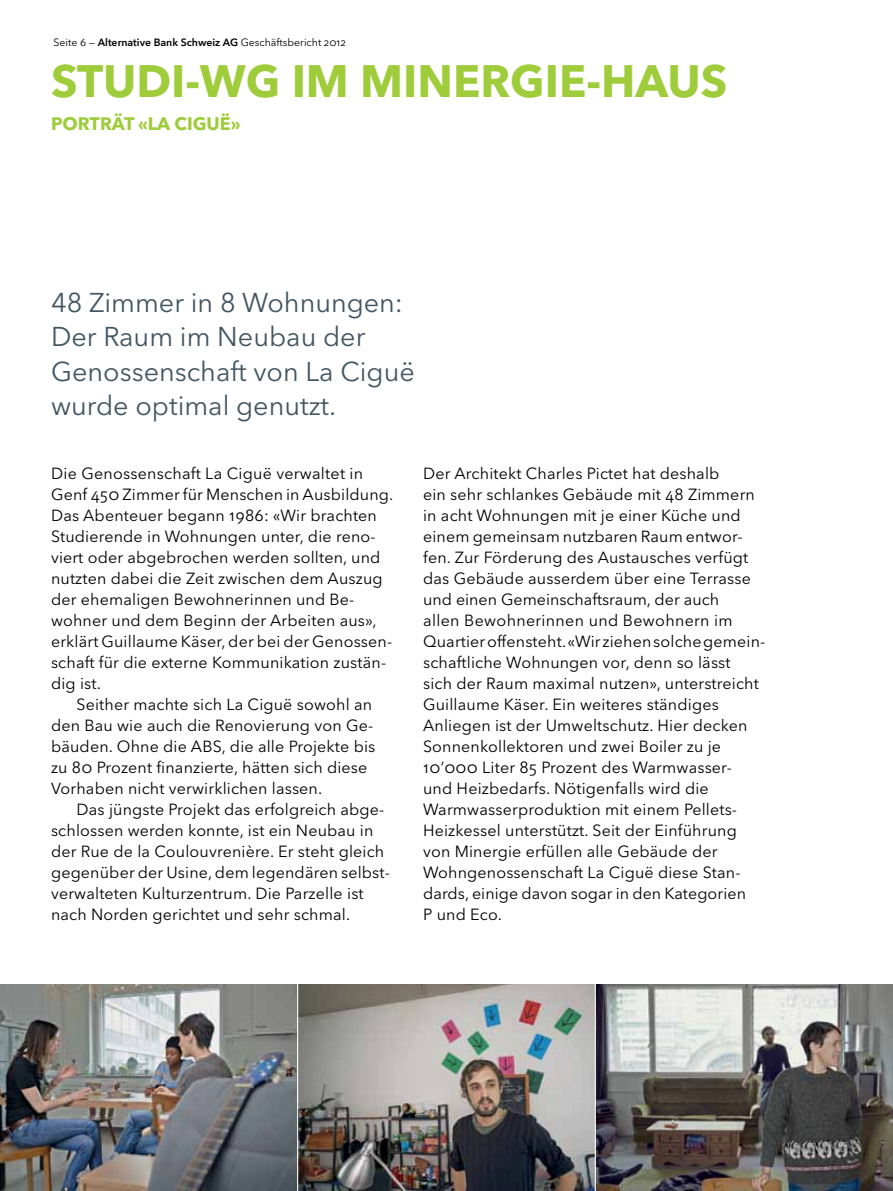
<style>
.page{position:relative;width:893px;height:1191px;background:#fff}
.page>*{position:absolute;margin:0;border:0;box-sizing:border-box;transform-origin:0 0}
.t1{font:700 45px "Avenir Next LT Pro";color:#9fcc3b}
.t2{font:27px/34.5px "Avenir Next LT Pro";color:#435661}
.t3{font:700 18px "Avenir Next LT Pro";color:#9fcc3b}
.t4{font:16.05px/21px "Avenir Next LT Pro";letter-spacing:.01em;color:#000}
.t5{font:10.5px "Avenir Next LT Pro";color:#000}
.s1{font-weight:600}
</style>
<div class="page">
<img style="left:0;top:984px;width:893px;height:207px">
<hr style="left:297px;top:982px;width:1px;height:209px;background:#fff">
<hr style="left:595px;top:983px;width:1px;height:208px;background:#fff">
<p class="t5" style="left:54px;top:36px;width:294px">Seite 6 — <span class="s1">Alternative Bank Schweiz AG</span> Geschäftsbericht 2012</p>
<h1 class="t1" style="left:51px;top:54px;width:79px">STUDI</h1>
<h1 class="t1" style="left:186px;top:54px;width:447px">-WG IM MINERGIE-HAUS</h1>
<p class="t3" style="left:51px;top:112px;width:191px">PORTRÄT «LA CIGUË»</p>
<h2 class="t2" style="left:51px;top:285px;width:365px">48 Zimmer in 8 Wohnungen:<br>Der Raum im Neubau der<br>Genossenschaft von La Ciguë wurde optimal genutzt.</h2>
<p class="t4" style="left:51px;top:463px;width:344px">Die Genossenschaft La Ciguë verwaltet in Genf 450 Zimmer für Menschen in Ausbildung.<br>Das Abenteuer begann 1986: «Wir brachten Studierende in Wohnungen unter, die reno&shy;viert oder abgebrochen werden sollten, und nutzten dabei die Zeit zwischen dem Auszug der ehemaligen Bewohnerinnen und Be&shy;wohner und dem Beginn der Arbeiten aus», erklärt Guillaume Käser, der bei der Genossen&shy;schaft für die externe Kommunikation zustän&shy;dig ist.</p>
<p class="t4" style="left:51px;top:694px;width:326px;text-indent:26px">Seither machte sich La Ciguë sowohl an den Bau wie auch die Renovierung von Ge&shy;bäuden. Ohne die ABS, die alle Projekte bis zu 80 Prozent finanzierte, hätten sich diese Vorhaben nicht verwirklichen lassen.</p>
<p class="t4" style="left:51px;top:799px;width:340px;text-indent:26px">Das jüngste Projekt das erfolgreich abge&shy;schlossen werden konnte, ist ein Neubau in der Rue de la Coulouvrenière. Er steht gleich gegenüber der Usine, dem legendären selbst&shy;verwalteten Kulturzentrum. Die Parzelle ist nach Norden gerichtet und sehr schmal.</p>
<p class="t4" style="left:423px;top:463px;width:344px">Der Architekt Charles Pictet hat deshalb<br>ein sehr schlankes Gebäude mit 48 Zimmern in acht Wohnungen mit je einer Küche und einem gemeinsam nutzbaren Raum entwor&shy;fen. Zur Förderung des Austausches verfügt das Gebäude ausserdem über eine Terrasse und einen Gemeinschaftsraum, der auch<br>allen Bewohnerinnen und Bewohnern im Quartier offensteht. «Wir ziehen solche gemein&shy;schaftliche Wohnungen vor, denn so lässt<br>sich der Raum maximal nutzen», unterstreicht Guillaume Käser. Ein weiteres ständiges Anliegen ist der Umweltschutz. Hier decken Sonnenkollektoren und zwei Boiler zu je 10’000 Liter 85 Prozent des Warmwasser-<br>und Heizbedarfs. Nötigenfalls wird die Warmwasserproduktion mit einem Pellets-Heizkessel unterstützt. Seit der Einführung von Minergie erfüllen alle Gebäude der Wohngenossenschaft La Ciguë diese Stan&shy;dards, einige davon sogar in den Kategorien<br>P und Eco.</p>
</div>
